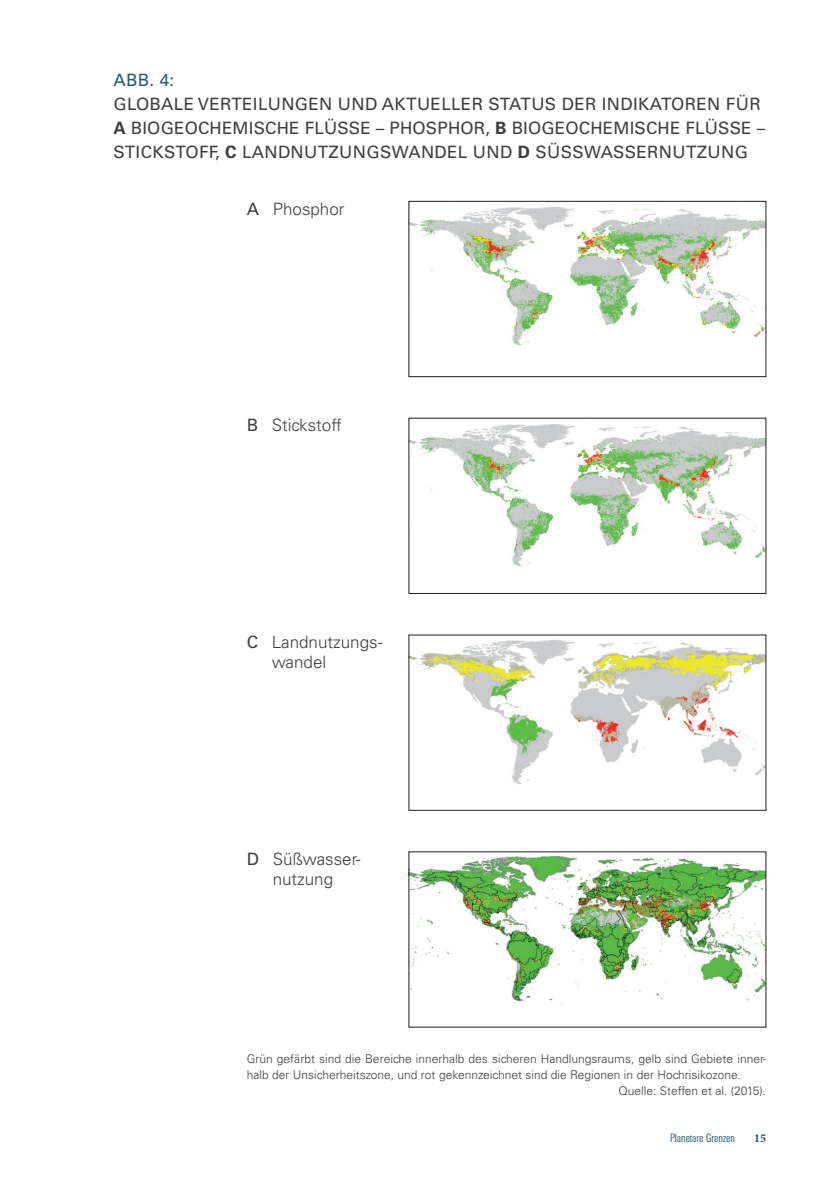
<style>
.page{position:relative;width:840px;height:1191px;background:#fff}
.page>*{position:absolute;margin:0;border:0;box-sizing:border-box;transform-origin:0 0}
.t1{font:17px/24px "Univers";letter-spacing:.02em;color:#3e3e3f}
.t2{font:300 17px/20px "Univers";color:#3e3e3f}
.t3{font:17px "Univers";color:#215c71}
.t4{font:300 12px "Univers";color:#3e3e3f}
.t5{font:300 12px "Univers Condensed BQ";color:#0b5268}
.t6{font:700 12px "Minion Pro";color:#0b5268}
.s1{font-weight:700}
.s2{font-weight:400}
</style>
<div class="page">
<img style="left:410px;top:206px;width:353px;height:140px">
<div style="left:408px;top:201px;width:357px;height:176px;border:1px solid #231f20"></div>
<img style="left:410px;top:424px;width:353px;height:142px">
<div style="left:408px;top:418px;width:357px;height:176px;border:1px solid #231f20"></div>
<img style="left:410px;top:640px;width:353px;height:144px">
<img style="left:410px;top:855px;width:353px;height:150px">
<h1 class="t3" style="left:113px;top:70px;width:62px">ABB. 4:</h1>
<h1 class="t1" style="left:113px;top:92px;width:653px">GLOBALE VERTEILUNGEN UND AKTUELLER STATUS DER INDIKATOREN FÜR<br><span class="s1">A</span> BIOGEOCHEMISCHE FLÜSSE – PHOSPHOR, <span class="s1">B</span> BIOGEOCHEMISCHE FLÜSSE –<br>STICKSTOFF, <span class="s1">C</span> LANDNUTZUNGSWANDEL UND <span class="s1">D</span> SÜSSWASSERNUTZUNG</h1>
<h1 class="t2" style="left:247px;top:198px;width:99px"><span class="s2">A</span> Phosphor</h1>
<h1 class="t2" style="left:247px;top:415px;width:96px"><span class="s2">B</span> Stickstoff</h1>
<h1 class="t2" style="left:271px;top:632px;width:112px;text-indent:-25px"><span class="s2">C</span> Landnutzungs&shy;wandel</h1>
<h1 class="t2" style="left:247px;top:849px;width:115px;text-align:center"><span class="s2">D</span> Süßwasser&shy;nutzung</h1>
<p class="t4" style="left:247px;top:1051px;width:520px">Grün gefärbt sind die Bereiche innerhalb des sicheren Handlungsraums, gelb sind Gebiete inner-</p>
<p class="t4" style="left:247px;top:1067px;width:495px">halb der Unsicherheitszone, und rot gekennzeichnet sind die Regionen in der Hochrisikozone.</p>
<p class="t4" style="left:618px;top:1083px;width:149px">Quelle: Steffen et al. (2015).</p>
<p class="t5" style="left:669px;top:1131px;width:66px">Planetare Grenzen</p>
<p class="t6" style="left:753px;top:1129px;width:13px">15</p>
</div>
